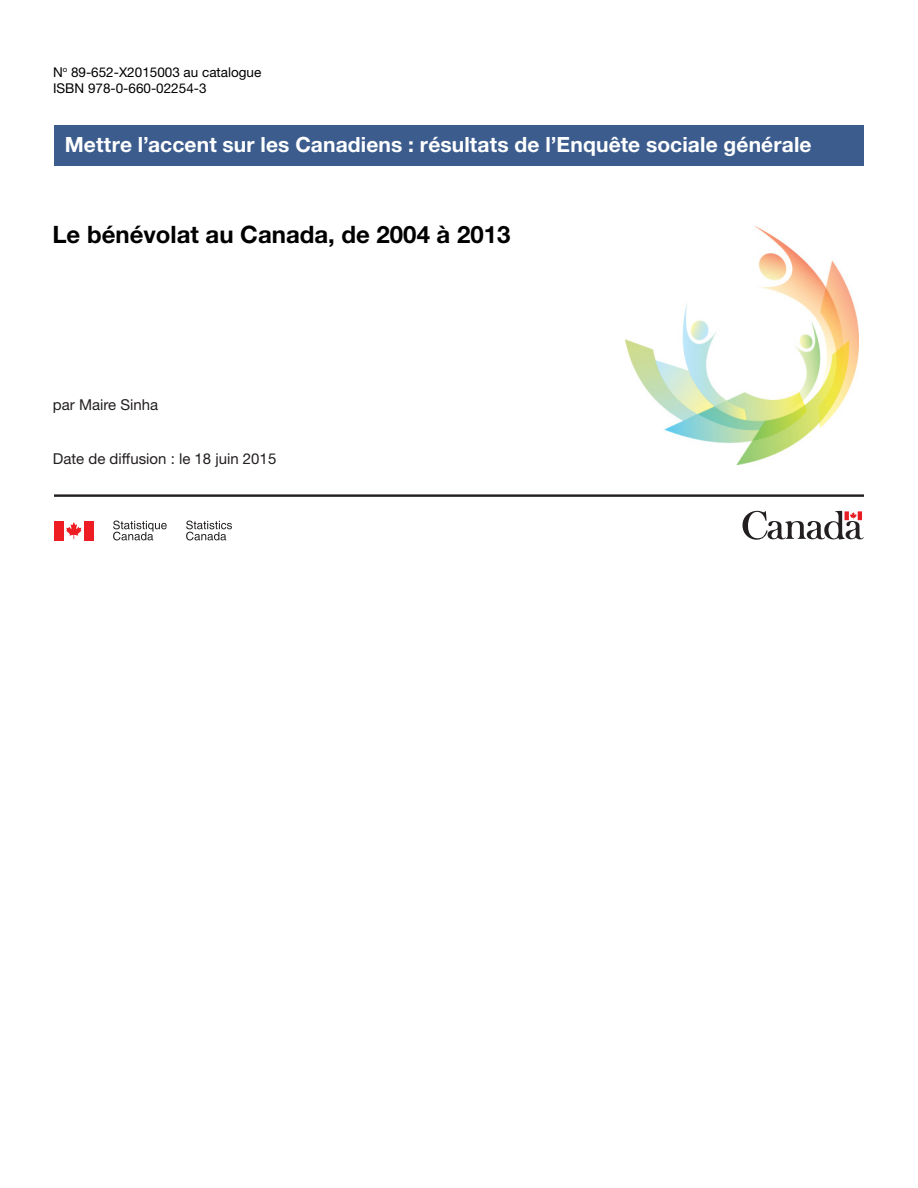
<style>
.page{position:relative;width:918px;height:1188px;background:#fff}
.page>*{position:absolute;margin:0;border:0;box-sizing:border-box;transform-origin:0 0}
.t1{font:700 24px "Helvetica Neue LT Std";color:#000}
.t2{font:700 21px "Helvetica Neue LT Std";letter-spacing:.005em;color:#fff}
.t3{font:15px "Helvetica Neue LT Std";color:#231f20}
.t4{font:13.5px/16.5px "Helvetica Neue LT Std";color:#000}
</style>
<div class="page">
<svg style="left:742px;top:511px;width:122px;height:29px"></svg>
<hr style="left:54px;top:494px;width:810px;height:3px;background:#231f20">
<svg style="left:66px;top:522px;width:16px;height:17px"></svg>
<div style="left:54px;top:521px;width:10px;height:19px;background:#ee1d23"></div>
<div style="left:84px;top:521px;width:10px;height:19px;background:#ee1d23"></div>
<svg style="left:113px;top:521px;width:54px;height:19px"></svg>
<svg style="left:186px;top:521px;width:46px;height:19px"></svg>
<img style="left:625px;top:226px;width:233px;height:238px">
<div style="left:54px;top:125px;width:810px;height:40px;background:#3c5c8d"></div>
<p class="t4" style="left:53px;top:63px;width:210px">N<sup>o</sup> 89-652-X2015003 au catalogue<br>ISBN 978-0-660-02254-3</p>
<p class="t2" style="left:65px;top:132px;width:748px">Mettre l’accent sur les Canadiens : résultats de l’Enquête sociale générale</p>
<p class="t1" style="left:52px;top:219px;width:460px">Le bénévolat au Canada, de 2004 à 2013</p>
<p class="t3" style="left:53px;top:395px;width:107px">par Maire Sinha</p>
<p class="t3" style="left:53px;top:449px;width:225px">Date de diffusion : le 18 juin 2015</p>
</div>
